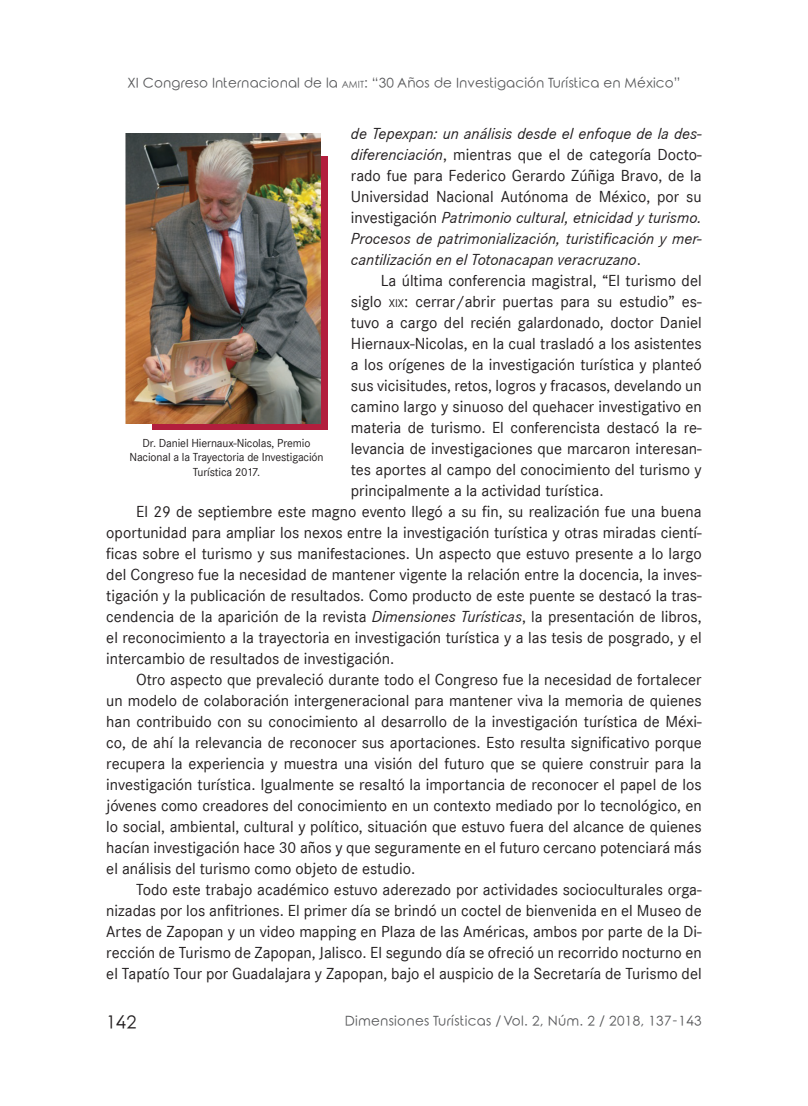
<style>
.page{position:relative;width:808px;height:1106px;background:#fff}
.page>*{position:absolute;margin:0;border:0;box-sizing:border-box;transform-origin:0 0}
.t1{font:18px "Rounded Elegance";color:#231f20}
.t2{font:16.5px "Corporate S";color:#231f20}
.t3{font:italic 16.5px/21px "Corporate S";color:#231f20;text-align:justify}
.t4{font:13.5px "Rounded Elegance";letter-spacing:.01em;color:#57585a}
.t5{font:12px/14.4px "Corporate S";letter-spacing:-.01em;color:#231f20;text-align:center}
.s1{font-size:9.45px}
.s2{font-style:inherit}
.s3{font-style:normal}
.s4{font-size:11.55px}
.s5{font-style:italic}
</style>
<div class="page">
<div style="left:152px;top:156px;width:175px;height:274px;background:#b21e3d"></div>
<img style="left:125px;top:134px;width:196px;height:289px">
<p class="t4" style="left:128px;top:75px;width:554px">XI Congreso Internacional de la <span class="s1">amit</span><span class="s2">:</span> “30 Años de Investigación Turística en México”</p>
<p class="t3" style="left:351px;top:123px;width:352px">de Tepexpan: un análisis desde el enfoque de la des&shy;diferenciación<span class="s3">, mientras que el de categoría Docto&shy;rado fue para Federico Gerardo Zúñiga Bravo, de la Universidad Nacional Autónoma de México, por su investigación</span> Patrimonio cultural, etnicidad y turismo.<br>Procesos de patrimonialización, turistificación y mer&shy;cantilización en el Totonacapan veracruzano<span class="s3">.</span></p>
<p class="t2" style="left:381px;top:271px;width:322px">La última conferencia magistral, “El turismo del</p>
<p class="t2" style="left:351px;top:292px;width:352px">siglo <span class="s4">xix</span>: cerrar/abrir puertas para su estudio” es-</p>
<p class="t2" style="left:351px;top:313px;width:352px">tuvo a cargo del recién galardonado, doctor Daniel</p>
<p class="t2" style="left:351px;top:334px;width:352px">Hiernaux-Nicolas, en la cual trasladó a los asistentes</p>
<p class="t2" style="left:351px;top:355px;width:352px">a los orígenes de la investigación turística y planteó</p>
<p class="t2" style="left:351px;top:376px;width:352px">sus vicisitudes, retos, logros y fracasos, develando un</p>
<p class="t2" style="left:351px;top:397px;width:352px">camino largo y sinuoso del quehacer investigativo en</p>
<p class="t2" style="left:351px;top:418px;width:352px">materia de turismo. El conferencista destacó la re-</p>
<p class="t2" style="left:351px;top:439px;width:352px">levancia de investigaciones que marcaron interesan-</p>
<p class="t2" style="left:351px;top:460px;width:352px">tes aportes al campo del conocimiento del turismo y</p>
<p class="t2" style="left:351px;top:481px;width:254px">principalmente a la actividad turística.</p>
<p class="t2" style="left:136px;top:502px;width:567px">El 29 de septiembre este magno evento llegó a su fin, su realización fue una buena</p>
<p class="t2" style="left:106px;top:523px;width:597px">oportunidad para ampliar los nexos entre la investigación turística y otras miradas cientí-</p>
<p class="t2" style="left:106px;top:544px;width:597px">ficas sobre el turismo y sus manifestaciones. Un aspecto que estuvo presente a lo largo</p>
<p class="t2" style="left:106px;top:565px;width:597px">del Congreso fue la necesidad de mantener vigente la relación entre la docencia, la inves-</p>
<p class="t2" style="left:106px;top:586px;width:597px">tigación y la publicación de resultados. Como producto de este puente se destacó la tras-</p>
<p class="t2" style="left:106px;top:607px;width:597px">cendencia de la aparición de la revista <span class="s5">Dimensiones Turísticas</span>, la presentación de libros,</p>
<p class="t2" style="left:106px;top:628px;width:597px">el reconocimiento a la trayectoria en investigación turística y a las tesis de posgrado, y el</p>
<p class="t2" style="left:106px;top:649px;width:290px">intercambio de resultados de investigación.</p>
<p class="t2" style="left:136px;top:670px;width:567px">Otro aspecto que prevaleció durante todo el Congreso fue la necesidad de fortalecer</p>
<p class="t2" style="left:106px;top:691px;width:597px">un modelo de colaboración intergeneracional para mantener viva la memoria de quienes</p>
<p class="t2" style="left:106px;top:712px;width:597px">han contribuido con su conocimiento al desarrollo de la investigación turística de Méxi-</p>
<p class="t2" style="left:106px;top:733px;width:597px">co, de ahí la relevancia de reconocer sus aportaciones. Esto resulta significativo porque</p>
<p class="t2" style="left:106px;top:754px;width:597px">recupera la experiencia y muestra una visión del futuro que se quiere construir para la</p>
<p class="t2" style="left:106px;top:775px;width:597px">investigación turística. Igualmente se resaltó la importancia de reconocer el papel de los</p>
<p class="t2" style="left:106px;top:796px;width:597px">jóvenes como creadores del conocimiento en un contexto mediado por lo tecnológico, en</p>
<p class="t2" style="left:106px;top:817px;width:597px">lo social, ambiental, cultural y político, situación que estuvo fuera del alcance de quienes</p>
<p class="t2" style="left:106px;top:838px;width:597px">hacían investigación hace 30 años y que seguramente en el futuro cercano potenciará más</p>
<p class="t2" style="left:106px;top:859px;width:310px">el análisis del turismo como objeto de estudio.</p>
<p class="t2" style="left:136px;top:880px;width:567px">Todo este trabajo académico estuvo aderezado por actividades socioculturales orga-</p>
<p class="t2" style="left:106px;top:901px;width:597px">nizadas por los anfitriones. El primer día se brindó un coctel de bienvenida en el Museo de</p>
<p class="t2" style="left:106px;top:922px;width:597px">Artes de Zapopan y un video mapping en Plaza de las Américas, ambos por parte de la Di-</p>
<p class="t2" style="left:106px;top:943px;width:597px">rección de Turismo de Zapopan, Jalisco. El segundo día se ofreció un recorrido nocturno en</p>
<p class="t2" style="left:106px;top:964px;width:597px">el Tapatío Tour por Guadalajara y Zapopan, bajo el auspicio de la Secretaría de Turismo del</p>
<p class="t5" style="left:129px;top:436px;width:196px">Dr. Daniel Hiernaux-Nicolas, Premio<br>Nacional a la Trayectoria de Investigación<br>Turística 2017.</p>
<p class="t1" style="left:106px;top:1011px;width:32px">142</p>
<p class="t4" style="left:345px;top:1012px;width:358px">Dimensiones Turísticas / Vol. 2, Núm. 2 / 2018, 137-143</p>
</div>
